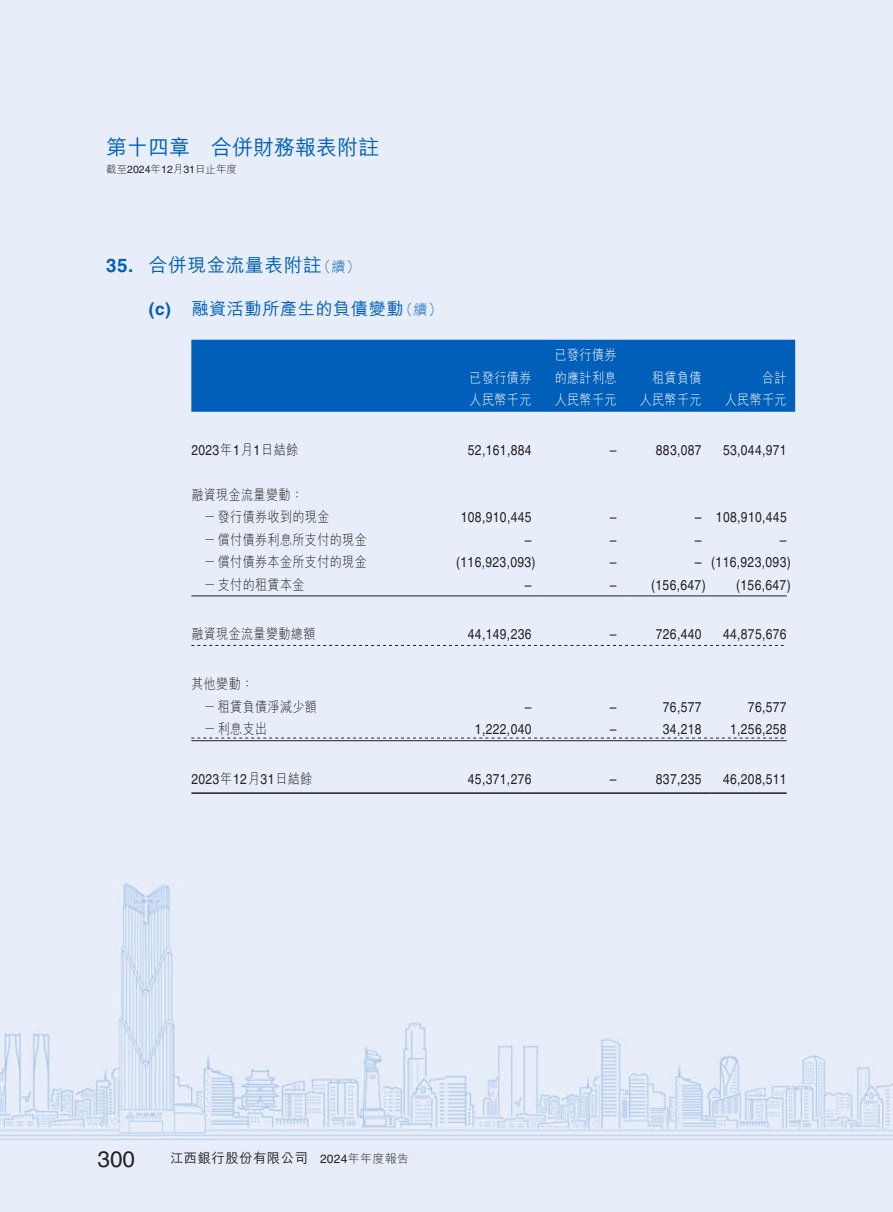
<style>
.page{position:relative;width:893px;height:1212px;background:#e7edf8}
.page>*{position:absolute;margin:0;border:0;box-sizing:border-box;transform-origin:0 0}
.t1{font:22.5px "Helvetica LT Std";color:#231f20}
.t2{font:500 21px "M Hei HK";color:#005fb9}
.t3{font:500 18.75px "M Hei HK";letter-spacing:.03em;color:#005fb9}
.t4{font:500 17.25px "M Hei HK";letter-spacing:.03em;color:#005fb9}
.t5{font:14.25px "Helvetica LT Std";letter-spacing:.03em;color:#231f20;scale:.85 1}
.t6{font:300 14.25px/22.5px "M Hei HK";letter-spacing:.03em;color:#231f20;scale:.85 1}
.t7{font:300 14.25px/22.5px "M Hei HK";letter-spacing:.03em;color:#fff;scale:.85 1}
.t8{font:500 13.5px "M Hei HK";letter-spacing:.025em;color:#231f20}
.t9{font:300 10.5px "M Hei HK";color:#231f20}
.s1{font-family:"Helvetica LT Std";font-weight:400}
.s2{font-family:"Helvetica LT Std";font-weight:700}
.s3{font-weight:300;font-size:14.25px}
.s4{font-family:"M Hei HK";font-weight:300}
.s5{font-family:"Helvetica LT Std";font-weight:400;font-size:12px}
.s6{font-weight:300;font-size:12px}
</style>
<div class="page">
<img style="left:0;top:339px;width:893px;height:801px">
<div style="left:191px;top:340px;width:604px;height:72px;background:#005fb9"></div>
<hr style="left:191px;top:595px;width:264px;height:1px;background:#231f20">
<hr style="left:455px;top:595px;width:85px;height:1px;background:#231f20">
<hr style="left:540px;top:595px;width:85px;height:1px;background:#231f20">
<hr style="left:625px;top:595px;width:85px;height:1px;background:#231f20">
<hr style="left:710px;top:595px;width:77px;height:1px;background:#231f20">
<svg style="left:191px;top:645px;width:593px;height:1px"></svg>
<hr style="left:191px;top:740px;width:264px;height:1px;background:#231f20">
<hr style="left:455px;top:740px;width:85px;height:1px;background:#231f20">
<hr style="left:540px;top:740px;width:85px;height:1px;background:#231f20">
<hr style="left:625px;top:740px;width:85px;height:1px;background:#231f20">
<svg style="left:191px;top:738px;width:593px;height:1px"></svg>
<hr style="left:710px;top:740px;width:77px;height:1px;background:#231f20">
<hr style="left:191px;top:792px;width:264px;height:2px;background:#231f20">
<hr style="left:455px;top:792px;width:85px;height:2px;background:#231f20">
<hr style="left:540px;top:792px;width:85px;height:2px;background:#231f20">
<hr style="left:625px;top:792px;width:85px;height:2px;background:#231f20">
<hr style="left:710px;top:792px;width:77px;height:2px;background:#231f20">
<h2 class="t2" style="left:106px;top:132px;width:274px">第十四章 合併財務報表附註</h2>
<p class="t9" style="left:106px;top:164px;width:132px">截至<span class="s1">2024</span>年<span class="s1">12</span>月<span class="s1">31</span>日止年度</p>
<h3 class="t3" style="left:106px;top:251px;width:256px"><span class="s2">35.</span> 合併現金流量表附註<span class="s3">（續）</span></h3>
<p class="t4" style="left:149px;top:296px;width:295px"><span class="s2">(c)</span> 融資活動所產生的負債變動<span class="s3">（續）</span></p>
<p class="t7" style="left:470px;top:366px;width:74px">已發行債券</p>
<p class="t7" style="left:555px;top:344px;width:74px">已發行債券的應計利息</p>
<p class="t7" style="left:652px;top:366px;width:60px">租賃負債</p>
<p class="t7" style="left:762px;top:366px;width:30px">合計</p>
<p class="t7" style="left:470px;top:389px;width:74px">人民幣千元</p>
<p class="t7" style="left:555px;top:389px;width:74px">人民幣千元</p>
<p class="t7" style="left:640px;top:389px;width:74px">人民幣千元</p>
<p class="t7" style="left:725px;top:389px;width:74px">人民幣千元</p>
<p class="t5" style="left:191px;top:442px;width:127px">2023<span class="s4">年</span>1<span class="s4">月</span>1<span class="s4">日結餘</span></p>
<p class="t5" style="left:468px;top:442px;width:76px">52,161,884</p>
<p class="t5" style="left:610px;top:442px;width:9px">–</p>
<p class="t5" style="left:656px;top:442px;width:55px">883,087</p>
<p class="t5" style="left:723px;top:442px;width:76px">53,044,971</p>
<p class="t6" style="left:204px;top:483px;width:149px;text-indent:-12px">融資現金流量變動：<br>－發行債券收到的現金</p>
<p class="t5" style="left:461px;top:509px;width:85px">108,910,445</p>
<p class="t5" style="left:610px;top:509px;width:9px">–</p>
<p class="t5" style="left:695px;top:509px;width:110px">– 108,910,445</p>
<p class="t6" style="left:204px;top:528px;width:193px">－償付債券利息所支付的現金</p>
<p class="t5" style="left:525px;top:532px;width:9px">–</p>
<p class="t5" style="left:610px;top:532px;width:9px">–</p>
<p class="t5" style="left:695px;top:532px;width:9px">–</p>
<p class="t5" style="left:780px;top:532px;width:9px">–</p>
<p class="t6" style="left:204px;top:551px;width:193px">－償付債券本金所支付的現金</p>
<p class="t5" style="left:456px;top:554px;width:95px">(116,923,093)</p>
<p class="t5" style="left:610px;top:554px;width:9px">–</p>
<p class="t5" style="left:695px;top:554px;width:114px">– (116,923,093)</p>
<p class="t6" style="left:204px;top:573px;width:120px">－支付的租賃本金</p>
<p class="t5" style="left:525px;top:577px;width:9px">–</p>
<p class="t5" style="left:610px;top:577px;width:9px">–</p>
<p class="t5" style="left:651px;top:577px;width:66px">(156,647)</p>
<p class="t5" style="left:736px;top:577px;width:66px">(156,647)</p>
<p class="t6" style="left:191px;top:623px;width:148px">融資現金流量變動總額</p>
<p class="t5" style="left:468px;top:626px;width:76px">44,149,236</p>
<p class="t5" style="left:610px;top:626px;width:9px">–</p>
<p class="t5" style="left:656px;top:626px;width:55px">726,440</p>
<p class="t5" style="left:723px;top:626px;width:76px">44,875,676</p>
<p class="t6" style="left:204px;top:672px;width:135px;text-indent:-12px">其他變動：<br>－租賃負債淨減少額</p>
<p class="t5" style="left:525px;top:698px;width:9px">–</p>
<p class="t5" style="left:610px;top:698px;width:9px">–</p>
<p class="t5" style="left:663px;top:698px;width:47px">76,577</p>
<p class="t5" style="left:748px;top:698px;width:47px">76,577</p>
<p class="t6" style="left:204px;top:717px;width:76px">－利息支出</p>
<p class="t5" style="left:475px;top:721px;width:68px">1,222,040</p>
<p class="t5" style="left:610px;top:721px;width:9px">–</p>
<p class="t5" style="left:663px;top:721px;width:47px">34,218</p>
<p class="t5" style="left:730px;top:721px;width:68px">1,256,258</p>
<p class="t5" style="left:191px;top:770px;width:144px">2023<span class="s4">年</span>12<span class="s4">月</span>31<span class="s4">日結餘</span></p>
<p class="t5" style="left:468px;top:770px;width:76px">45,371,276</p>
<p class="t5" style="left:610px;top:770px;width:9px">–</p>
<p class="t5" style="left:656px;top:770px;width:55px">837,235</p>
<p class="t5" style="left:723px;top:770px;width:76px">46,208,511</p>
<h1 class="t1" style="left:98px;top:1146px;width:39px">300</h1>
<p class="t8" style="left:170px;top:1148px;width:240px">江西銀行股份有限公司 <span class="s5">2024</span><span class="s6">年年度報告</span></p>
</div>
